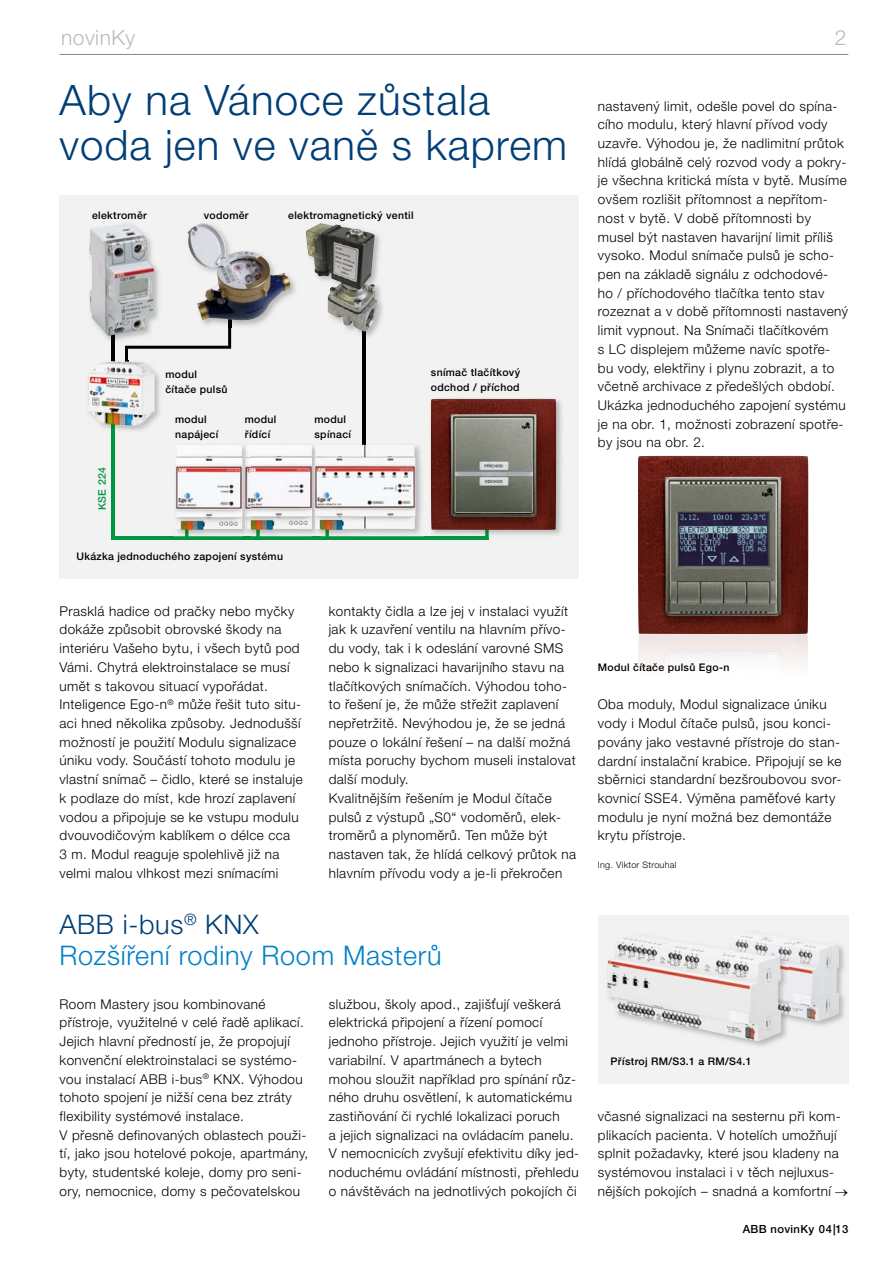
<style>
.page{position:relative;width:893px;height:1263px;background:#fff}
.page>*{position:absolute;margin:0;border:0;box-sizing:border-box;transform-origin:0 0}
.t1{font:300 42px/45.5px "Helvetica Neue CE";letter-spacing:.025em;color:#003e77}
.t2{font:300 27px/31.5px "Helvetica Neue CE";letter-spacing:.025em;color:#0080c8}
.t3{font:300 21px "Helvetica Neue CE";letter-spacing:.025em;color:#b9babb}
.t4{font:300 13.5px/18.8px "Helvetica Neue CE";letter-spacing:.03em;color:#000}
.t5{font:500 11.25px "Helvetica Neue CE";letter-spacing:.03em;color:#000}
.t6{font:500 10.5px/15px "Helvetica Neue CE";letter-spacing:.03em;color:#000}
.t7{font:500 10.5px "Helvetica Neue CE";letter-spacing:.03em;color:#00963f}
.t8{font:300 9px "Helvetica Neue CE";letter-spacing:.03em;color:#000}
.s1{color:#003e77}
</style>
<div class="page">
<img style="left:638px;top:456px;width:170px;height:211px">
<hr style="left:60px;top:54px;width:788px;height:1px;background:#878786">
<div style="left:60px;top:195px;width:519px;height:383px;background:#f2f2f2"></div>
<hr style="left:363px;top:303px;width:3px;height:223px;background:#000">
<hr style="left:111px;top:321px;width:3px;height:63px;background:#000">
<hr style="left:113px;top:536px;width:374px;height:3px;background:#00963f">
<hr style="left:111px;top:395px;width:3px;height:144px;background:#00963f">
<hr style="left:485px;top:476px;width:3px;height:63px;background:#00963f">
<img style="left:105px;top:265px;width:54px;height:78px">
<img style="left:111px;top:336px;width:3px;height:7px">
<img style="left:89px;top:223px;width:65px;height:113px">
<img style="left:231px;top:277px;width:64px;height:51px">
<img style="left:187px;top:223px;width:103px;height:97px">
<img style="left:358px;top:235px;width:25px;height:104px">
<img style="left:363px;top:332px;width:3px;height:7px">
<img style="left:306px;top:223px;width:71px;height:109px">
<img style="left:100px;top:360px;width:60px;height:73px">
<svg style="left:125px;top:302px;width:106px;height:76px"></svg>
<svg style="left:111px;top:425px;width:3px;height:8px"></svg>
<img style="left:88px;top:362px;width:66px;height:63px">
<img style="left:111px;top:362px;width:3px;height:22px">
<img style="left:125px;top:362px;width:3px;height:16px">
<img style="left:111px;top:395px;width:3px;height:30px">
<img style="left:173px;top:443px;width:251px;height:94px">
<img style="left:251px;top:445px;width:61px;height:85px">
<img style="left:185px;top:530px;width:3px;height:7px">
<img style="left:243px;top:443px;width:8px;height:86px">
<svg style="left:243px;top:529px;width:16px;height:8px"></svg>
<img style="left:175px;top:445px;width:68px;height:85px">
<img style="left:326px;top:530px;width:3px;height:7px">
<img style="left:313px;top:443px;width:7px;height:93px">
<img style="left:314px;top:445px;width:102px;height:85px">
<img style="left:430px;top:398px;width:132px;height:140px">
<img style="left:430px;top:536px;width:55px;height:2px">
<img style="left:485px;top:530px;width:3px;height:8px">
<img style="left:431px;top:399px;width:125px;height:131px">
<div style="left:598px;top:915px;width:250px;height:168px;background:#f2f2f2"></div>
<img style="left:797px;top:945px;width:48px;height:81px">
<img style="left:789px;top:942px;width:50px;height:79px">
<img style="left:735px;top:1028px;width:52px;height:18px">
<img style="left:752px;top:932px;width:37px;height:83px">
<img style="left:607px;top:934px;width:174px;height:107px">
<h3 class="t3" style="left:61px;top:25px;width:76px">novinKy</h3>
<h3 class="t3" style="left:835px;top:25px;width:13px">2</h3>
<h1 class="t1" style="left:60px;top:78px;width:509px">Aby na Vánoce zůstala voda jen ve vaně s kaprem</h1>
<p class="t4" style="left:598px;top:97px;width:252px">nastavený limit, odešle povel do spína&shy;cího modulu, který hlavní přívod vody uzavře. Výhodou je, že nadlimitní průtok hlídá globálně celý rozvod vody a pokry&shy;je všechna kritická místa v bytě. Musíme ovšem rozlišit přítomnost a nepřítom&shy;nost v bytě. V době přítomnosti by musel být nastaven havarijní limit příliš vysoko. Modul snímače pulsů je scho&shy;pen na základě signálu z odchodové-<br>ho / příchodového tlačítka tento stav rozeznat a v době přítomnosti nastavený limit vypnout. Na Snímači tlačítkovém<br>s LC displejem můžeme navíc spotře&shy;bu vody, elektřiny i plynu zobrazit, a to včetně archivace z předešlých období.<br>Ukázka jednoduchého zapojení systému je na obr. 1, možnosti zobrazení spotře&shy;by jsou na obr. 2.</p>
<p class="t6" style="left:92px;top:208px;width:56px">elektroměr</p>
<p class="t6" style="left:204px;top:208px;width:47px">vodoměr</p>
<p class="t6" style="left:288px;top:208px;width:127px">elektromagnetický ventil</p>
<p class="t6" style="left:431px;top:365px;width:91px">snímač tlačítkový odchod / příchod</p>
<p class="t6" style="left:165px;top:367px;width:64px">modul čítače pulsů</p>
<p class="t6" style="left:175px;top:412px;width:45px">modul napájecí</p>
<p class="t6" style="left:245px;top:412px;width:33px">modul řídící</p>
<p class="t6" style="left:314px;top:412px;width:38px">modul spínací</p>
<p class="t7" style="left:96px;top:510px;width:44px;rotate:-90deg">KSE 224</p>
<p class="t6" style="left:77px;top:549px;width:208px">Ukázka jednoduchého zapojení systému</p>
<p class="t4" style="left:60px;top:602px;width:245px">Prasklá hadice od pračky nebo myčky dokáže způsobit obrovské škody na interiéru Vašeho bytu, i všech bytů pod Vámi. Chytrá elektroinstalace se musí umět s takovou situací vypořádat.<br>Inteligence Ego-n<sup>®</sup> může řešit tuto situ&shy;aci hned několika způsoby. Jednodušší možností je použití Modulu signalizace úniku vody. Součástí tohoto modulu je vlastní snímač – čidlo, které se instaluje k podlaze do míst, kde hrozí zaplavení vodou a připojuje se ke vstupu modulu dvouvodičovým kablíkem o délce cca<br>3 m. Modul reaguje spolehlivě již na velmi malou vlhkost mezi snímacími</p>
<p class="t4" style="left:329px;top:602px;width:249px">kontakty čidla a lze jej v instalaci využít jak k uzavření ventilu na hlavním přívo&shy;du vody, tak i k odeslání varovné SMS nebo k signalizaci havarijního stavu na tlačítkových snímačích. Výhodou toho&shy;to řešení je, že může střežit zaplavení nepřetržitě. Nevýhodou je, že se jedná pouze o lokální řešení – na další možná místa poruchy bychom museli instalovat další moduly.<br>Kvalitnějším řešením je Modul čítače pulsů z výstupů „S0“ vodoměrů, elek&shy;troměrů a plynoměrů. Ten může být nastaven tak, že hlídá celkový průtok na hlavním přívodu vody a je-li překročen</p>
<h2 class="t2" style="left:60px;top:909px;width:384px"><span class="s1">ABB i-bus</span><sup>®</sup> <span class="s1">KNX<br></span>Rozšíření rodiny Room Masterů</h2>
<p class="t4" style="left:60px;top:995px;width:250px">Room Mastery jsou kombinované přístroje, využitelné v celé řadě aplikací.<br>Jejich hlavní předností je, že propojují konvenční elektroinstalaci se systémo&shy;vou instalací ABB i-bus<sup>®</sup> KNX. Výhodou tohoto spojení je nižší cena bez ztráty flexibility systémové instalace.<br>V přesně definovaných oblastech použi&shy;tí, jako jsou hotelové pokoje, apartmány, byty, studentské koleje, domy pro seni&shy;ory, nemocnice, domy s pečovatelskou</p>
<p class="t4" style="left:329px;top:995px;width:252px">službou, školy apod., zajišťují veškerá elektrická připojení a řízení pomocí jednoho přístroje. Jejich využití je velmi variabilní. V apartmánech a bytech mohou sloužit například pro spínání růz&shy;ného druhu osvětlení, k automatickému zastiňování či rychlé lokalizaci poruch<br>a jejich signalizaci na ovládacím panelu.<br>V nemocnicích zvyšují efektivitu díky jed&shy;noduchému ovládání místnosti, přehledu o návštěvách na jednotlivých pokojích či</p>
<p class="t6" style="left:598px;top:660px;width:133px">Modul čítače pulsů Ego-n</p>
<p class="t4" style="left:598px;top:695px;width:245px">Oba moduly, Modul signalizace úniku vody i Modul čítače pulsů, jsou konci&shy;povány jako vestavné přístroje do stan&shy;dardní instalační krabice. Připojují se ke sběrnici standardní bezšroubovou svor&shy;kovnicí SSE4. Výměna paměťové karty modulu je nyní možná bez demontáže krytu přístroje.</p>
<p class="t8" style="left:598px;top:860px;width:80px">Ing. Viktor Strouhal</p>
<p class="t6" style="left:611px;top:1054px;width:142px">Přístroj RM/S3.1 a RM/S4.1</p>
<p class="t4" style="left:598px;top:1107px;width:252px">včasné signalizaci na sesternu při kom&shy;plikacích pacienta. V hotelích umožňují splnit požadavky, které jsou kladeny na systémovou instalaci i v těch nejluxus&shy;nějších pokojích – snadná a komfortní →</p>
<p class="t5" style="left:743px;top:1222px;width:107px">ABB novinKy 04|13</p>
</div>
